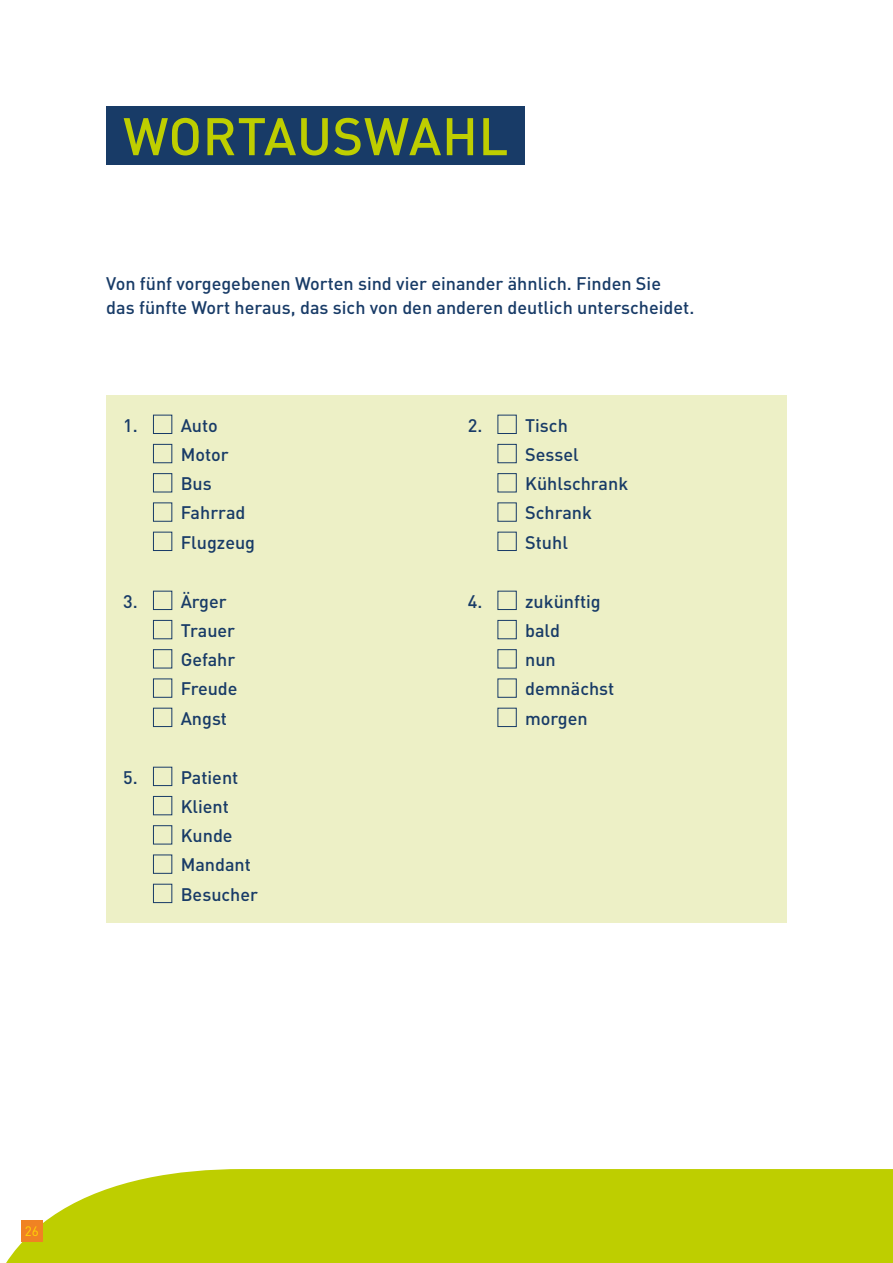
<style>
.page{position:relative;width:893px;height:1263px;background:#fff}
.page>*{position:absolute;margin:0;border:0;box-sizing:border-box;transform-origin:0 0}
.t1{font:500 52.05px "DIN Pro DR Vp";letter-spacing:.01em;color:#bece00}
.t2{font:500 18px/29.2px "DIN Pro DR Vp";color:#183b67}
.t3{font:13.5px "DIN Pro DR Vp";color:#ffd405}
</style>
<div class="page">
<svg style="left:6px;top:1169px;width:887px;height:94px;background:#c2d110"></svg>
<div style="left:106px;top:395px;width:681px;height:528px;background:#edf0c6"></div>
<div style="left:153px;top:415px;width:19px;height:19px;border:1px solid #183b67"></div>
<div style="left:153px;top:444px;width:19px;height:19px;border:1px solid #183b67"></div>
<div style="left:153px;top:473px;width:19px;height:19px;border:1px solid #183b67"></div>
<div style="left:153px;top:502px;width:19px;height:20px;border:1px solid #183b67"></div>
<div style="left:153px;top:532px;width:19px;height:19px;border:1px solid #183b67"></div>
<div style="left:153px;top:591px;width:19px;height:19px;border:1px solid #183b67"></div>
<div style="left:153px;top:620px;width:19px;height:19px;border:1px solid #183b67"></div>
<div style="left:153px;top:649px;width:19px;height:19px;border:1px solid #183b67"></div>
<div style="left:153px;top:678px;width:19px;height:20px;border:1px solid #183b67"></div>
<div style="left:153px;top:708px;width:19px;height:19px;border:1px solid #183b67"></div>
<div style="left:153px;top:767px;width:19px;height:19px;border:1px solid #183b67"></div>
<div style="left:153px;top:796px;width:19px;height:19px;border:1px solid #183b67"></div>
<div style="left:153px;top:825px;width:19px;height:19px;border:1px solid #183b67"></div>
<div style="left:153px;top:854px;width:19px;height:20px;border:1px solid #183b67"></div>
<div style="left:153px;top:884px;width:19px;height:19px;border:1px solid #183b67"></div>
<div style="left:497px;top:415px;width:20px;height:19px;border:1px solid #183b67"></div>
<div style="left:497px;top:444px;width:20px;height:19px;border:1px solid #183b67"></div>
<div style="left:497px;top:473px;width:20px;height:19px;border:1px solid #183b67"></div>
<div style="left:497px;top:502px;width:20px;height:20px;border:1px solid #183b67"></div>
<div style="left:497px;top:532px;width:20px;height:19px;border:1px solid #183b67"></div>
<div style="left:497px;top:591px;width:20px;height:19px;border:1px solid #183b67"></div>
<div style="left:497px;top:620px;width:20px;height:19px;border:1px solid #183b67"></div>
<div style="left:497px;top:649px;width:20px;height:19px;border:1px solid #183b67"></div>
<div style="left:497px;top:678px;width:20px;height:20px;border:1px solid #183b67"></div>
<div style="left:497px;top:708px;width:20px;height:19px;border:1px solid #183b67"></div>
<div style="left:106px;top:106px;width:419px;height:58px;background:#183b67"></div>
<div style="left:21px;top:1220px;width:22px;height:22px;background:#f08223"></div>
<h1 class="t1" style="left:123px;top:103px;width:387px">WORTAUSWAHL</h1>
<p class="t2" style="left:106px;top:271px;width:589px;line-height:24px">Von fünf vorgegebenen Worten sind vier einander ähnlich. Finden Sie<br>das fünfte Wort heraus, das sich von den anderen deutlich unterscheidet.</p>
<p class="t2" style="left:181px;top:410px;width:76px;text-indent:-57px">1. Auto<br>Motor<br>Bus<br>Fahrrad<br>Flugzeug</p>
<p class="t2" style="left:181px;top:586px;width:58px;text-indent:-57px">3. Ärger<br>Trauer<br>Gefahr<br>Freude<br>Angst</p>
<p class="t2" style="left:181px;top:762px;width:79px;text-indent:-57px">5. Patient<br>Klient<br>Kunde<br>Mandant<br>Besucher</p>
<p class="t2" style="left:525px;top:410px;width:105px;text-indent:-57px">2. Tisch<br>Sessel<br>Kühlschrank<br>Schrank<br>Stuhl</p>
<p class="t2" style="left:525px;top:586px;width:91px;text-indent:-57px">4. zukünftig bald<br>nun demnächst morgen</p>
<p class="t3" style="left:25px;top:1223px;width:16px">26</p>
</div>
